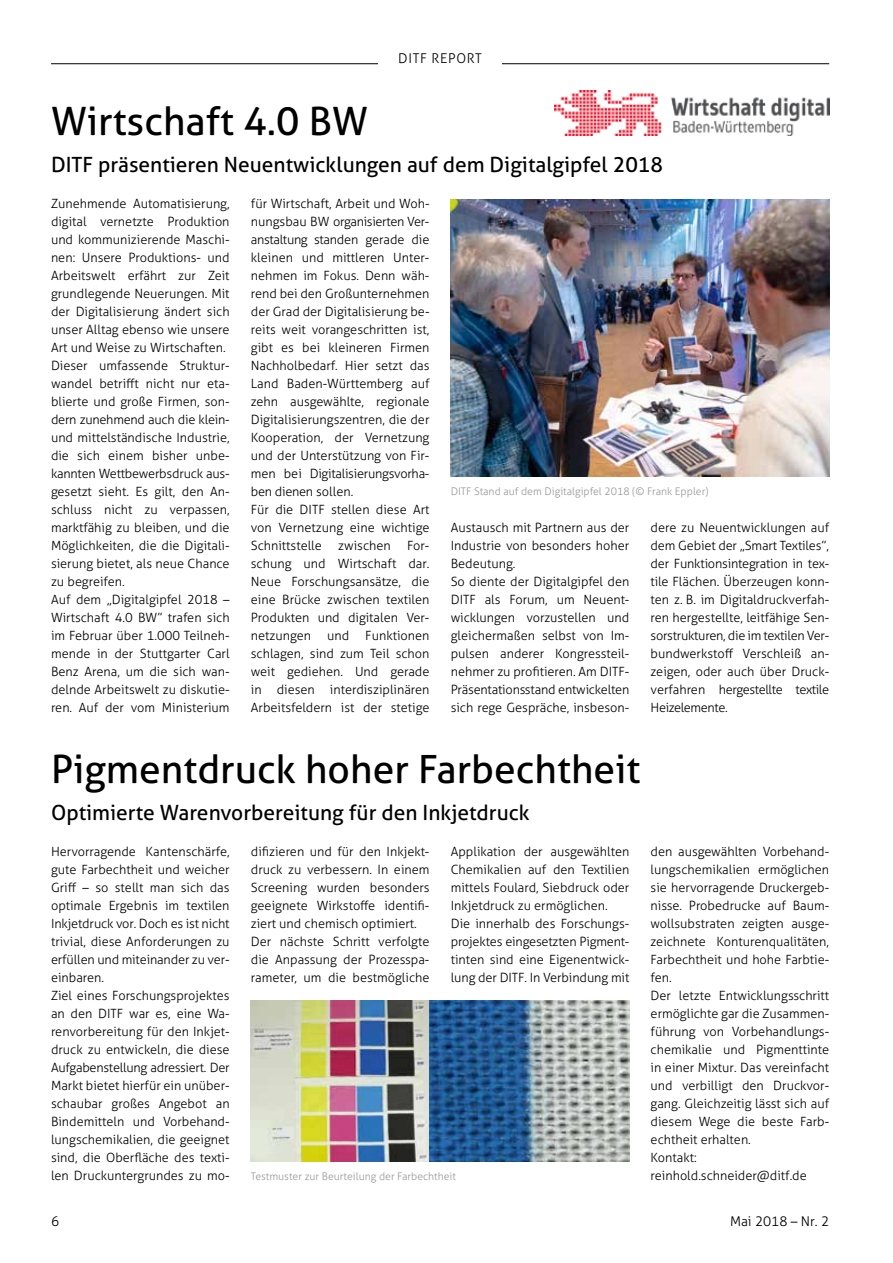
<style>
.page{position:relative;width:893px;height:1263px;background:#fff}
.page>*{position:absolute;margin:0;border:0;box-sizing:border-box;transform-origin:0 0}
.t1{font:39px "Aller";color:#000}
.t2{font:21px "Aller";color:#000}
.t3{font:300 13.5px "Aller";color:#000}
.t4{font:300 13.5px "Aller";letter-spacing:.045em;color:#000}
.t5{font:300 12.75px/18px "Aller";color:#000}
.t6{font:300 10.5px "Aller";color:#989999}
</style>
<div class="page">
<img style="left:251px;top:1000px;width:178px;height:162px">
<svg style="left:429px;top:1000px;width:200px;height:162px;background:#6484a0"></svg>
<img style="left:451px;top:199px;width:378px;height:278px">
<hr style="left:51px;top:63px;width:778px;height:1px;background:#000">
<div style="left:378px;top:58px;width:124px;height:11px;background:#fff"></div>
<img style="left:554px;top:90px;width:275px;height:46px">
<p class="t4" style="left:398px;top:50px;width:85px">DITF REPORT</p>
<h1 class="t1" style="left:51px;top:97px;width:318px">Wirtschaft 4.0 BW</h1>
<h2 class="t2" style="left:51px;top:152px;width:614px">DITF präsentieren Neuentwicklungen auf dem Digitalgipfel 2018</h2>
<p class="t5" style="left:51px;top:194px;width:180px">Zunehmende Automatisierung, digital vernetzte Produktion und kommunizierende Maschi&shy;nen: Unsere Produktions- und<br>Arbeitswelt erfährt zur Zeit grundlegende Neuerungen. Mit der Digitalisierung ändert sich unser Alltag ebenso wie unsere<br>Art und Weise zu Wirtschaften.<br>Dieser umfassende Struktur&shy;wandel betrifft nicht nur eta&shy;blierte und große Firmen, son&shy;dern zunehmend auch die klein&shy;und mittelständische Industrie, die sich einem bisher unbe&shy;kannten Wettbewerbsdruck aus&shy;gesetzt sieht. Es gilt, den An&shy;schluss nicht zu verpassen, marktfähig zu bleiben, und die<br>Möglichkeiten, die die Digitali&shy;sierung bietet, als neue Chance zu begreifen.<br>Auf dem „Digitalgipfel 2018 –<br>Wirtschaft 4.0 BW” trafen sich im Februar über 1.000 Teilneh&shy;mende in der Stuttgarter Carl<br>Benz Arena, um die sich wan&shy;delnde Arbeitswelt zu diskutie&shy;ren. Auf der vom Ministerium</p>
<p class="t5" style="left:251px;top:195px;width:180px">für Wirtschaft, Arbeit und Woh&shy;nungsbau BW organisierten Ver&shy;anstaltung standen gerade die kleinen und mittleren Unter&shy;nehmen im Fokus. Denn wäh&shy;rend bei den Großunternehmen der Grad der Digitalisierung be&shy;reits weit vorangeschritten ist, gibt es bei kleineren Firmen<br>Nachholbedarf. Hier setzt das<br>Land Baden-Württemberg auf zehn ausgewählte, regionale<br>Digitalisierungszentren, die der<br>Kooperation, der Vernetzung und der Unterstützung von Fir&shy;men bei Digitalisierungsvorha&shy;ben dienen sollen.<br>Für die DITF stellen diese Art von Vernetzung eine wichtige<br>Schnittstelle</p>
<p class="t5" style="left:338px;top:537px;width:54px">zwischen</p>
<p class="t5" style="left:251px;top:537px;width:180px;text-align:justify;text-indent:156px">For&shy;schung und Wirtschaft dar.<br>Neue Forschungsansätze, die eine Brücke zwischen textilen Produkten und digitalen Ver&shy;netzungen</p>
<p class="t5" style="left:251px;top:627px;width:180px;text-align:justify;text-indent:114px">Funktionen schlagen, sind zum Teil schon weit gediehen. Und gerade in diesen interdisziplinären Arbeitsfeldern ist der stetige</p>
<p class="t5" style="left:327px;top:627px;width:24px">und</p>
<p class="t6" style="left:451px;top:485px;width:259px">DITF Stand auf dem Digitalgipfel 2018 (© Frank Eppler)</p>
<p class="t5" style="left:451px;top:519px;width:180px">Austausch mit Partnern aus der<br>Industrie von besonders hoher<br>Bedeutung.<br>So diente der Digitalgipfel den<br>DITF als Forum, um Neuent&shy;wicklungen vorzustellen und gleichermaßen selbst von Im&shy;pulsen anderer Kongressteil&shy;nehmer zu profitieren. Am DITF-<br>Präsentationsstand entwickelten sich rege Gespräche, insbeson-</p>
<p class="t5" style="left:651px;top:519px;width:180px;text-align:justify">dere zu Neuentwicklungen auf dem Gebiet der „Smart Textiles”, der Funktionsintegration in tex&shy;tile Flächen. Überzeugen konn&shy;ten z. B. im Digitaldruckverfah&shy;ren hergestellte, leitfähige Sen&shy;sorstrukturen, die im textilen Ver&shy;bundwerkstoff Verschleiß an&shy;zeigen, oder auch über Druck&shy;verfahren hergestellte textile Heizelemente.</p>
<h1 class="t1" style="left:51px;top:745px;width:591px">Pigmentdruck hoher Farbechtheit</h1>
<h2 class="t2" style="left:51px;top:800px;width:480px">Optimierte Warenvorbereitung für den Inkjetdruck</h2>
<p class="t5" style="left:51px;top:843px;width:180px">Hervorragende Kantenschärfe, gute Farbechtheit und weicher<br>Griff – so stellt man sich das optimale Ergebnis im textilen<br>Inkjetdruck vor. Doch es ist nicht trivial, diese Anforderungen zu erfüllen und miteinander zu ver&shy;einbaren.<br>Ziel eines Forschungsprojektes an den DITF war es, eine Wa&shy;renvorbereitung für den Inkjet&shy;druck zu entwickeln, die diese<br>Aufgabenstellung adressiert. Der<br>Markt bietet hierfür ein unüber&shy;schaubar großes Angebot an<br>Bindemitteln und Vorbehand&shy;lungschemikalien, die geeignet sind, die Oberfläche des texti&shy;len Druckuntergrundes zu mo-</p>
<p class="t5" style="left:251px;top:843px;width:180px">difizieren und für den Inkjekt&shy;druck zu verbessern. In einem<br>Screening wurden besonders geeignete Wirkstoffe identifi&shy;ziert und chemisch optimiert.<br>Der nächste Schritt verfolgte die Anpassung der Prozesspa&shy;rameter, um die bestmögliche</p>
<p class="t5" style="left:451px;top:843px;width:180px">Applikation der ausgewählten<br>Chemikalien auf den Textilien mittels Foulard, Siebdruck oder<br>Inkjetdruck zu ermöglichen.<br>Die innerhalb des Forschungs&shy;projektes eingesetzten Pigment&shy;tinten sind eine Eigenentwick&shy;lung der DITF. In Verbindung mit</p>
<p class="t6" style="left:251px;top:1169px;width:207px">Testmuster zur Beurteilung der Farbechtheit</p>
<p class="t5" style="left:651px;top:843px;width:180px">den ausgewählten Vorbehand&shy;lungschemikalien ermöglichen sie hervorragende Druckergeb&shy;nisse. Probedrucke auf Baum&shy;wollsubstraten zeigten ausge&shy;zeichnete Konturenqualitäten,<br>Farbechtheit und hohe Farbtie&shy;fen.<br>Der letzte Entwicklungsschritt ermöglichte gar die Zusammen&shy;führung von Vorbehandlungs&shy;chemikalie und Pigmenttinte in einer Mixtur. Das vereinfacht und verbilligt den Druckvor&shy;gang. Gleichzeitig lässt sich auf diesem Wege die beste Farb&shy;echtheit erhalten.<br>Kontakt: reinhold.schneider@ditf.de</p>
<p class="t4" style="left:51px;top:1213px;width:10px">6</p>
<p class="t3" style="left:730px;top:1213px;width:101px">Mai 2018 – Nr. 2</p>
</div>
